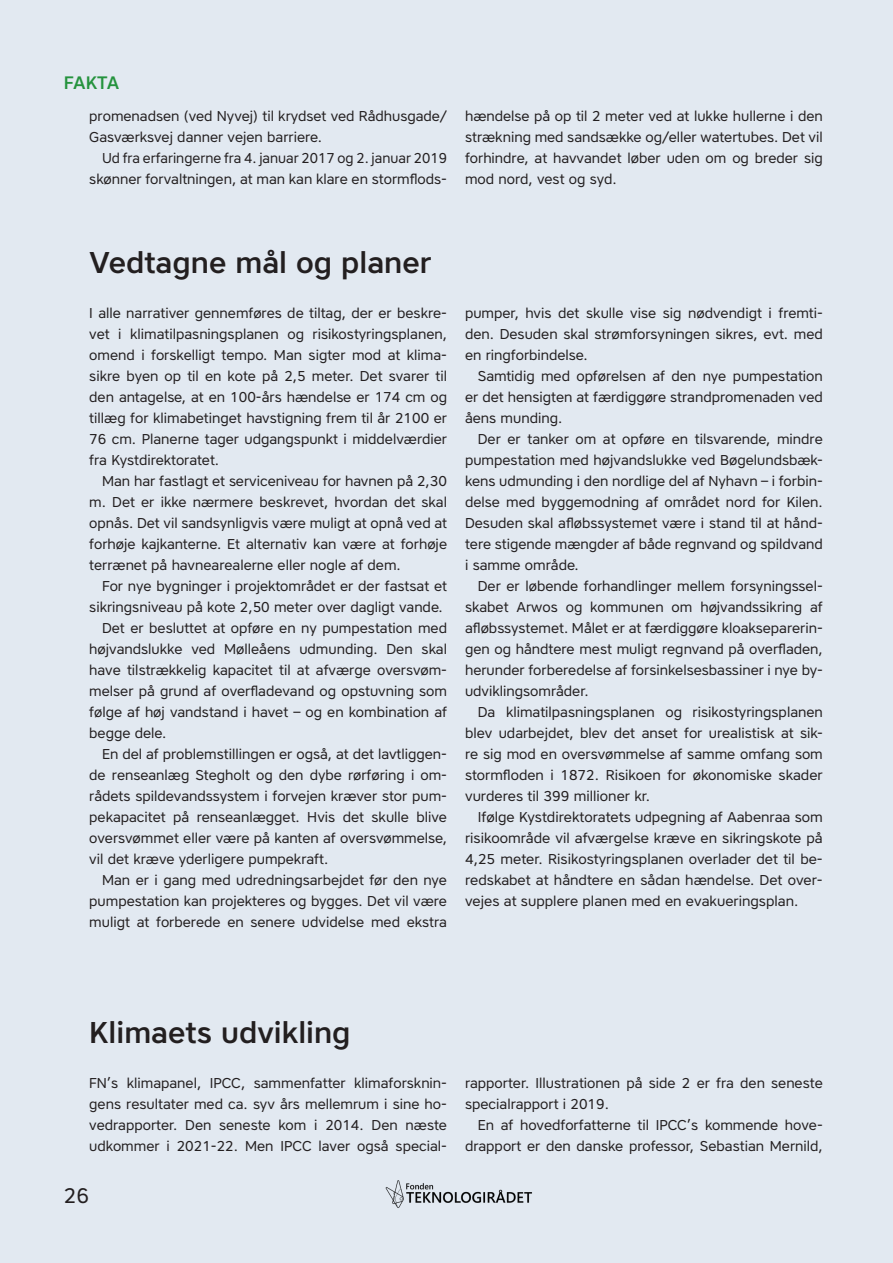
<style>
.page{position:relative;width:893px;height:1263px;background:#e2e9f1}
.page>*{position:absolute;margin:0;border:0;box-sizing:border-box;transform-origin:0 0}
.Boksrubrik_lille{font:500 30px "Core Sans A55";color:#231f20}
.t1{font:21px "Core Sans A45";color:#231f20}
.Bjælke_th{font:500 18px "Core Sans A55";letter-spacing:-.015em;color:#25933e}
.Bokstekst{font:14.25px/21px "Core Sans A45";color:#231f20;text-align:justify}
</style>
<div class="page">
<img style="left:385px;top:1180px;width:147px;height:28px">
<p class="Bjælke_th" style="left:64px;top:71px;width:57px">FAKTA</p>
<p class="Bokstekst" style="left:89px;top:106px;width:359px">promenadsen (ved Nyvej) til krydset ved Rådhusgade/<br>Gasværksvej danner vejen barriere.</p>
<p class="Bokstekst" style="left:89px;top:148px;width:359px;text-align:right">Ud fra erfaringerne fra 4. januar 2017 og 2. januar 2019 skønner forvaltningen, at man kan klare en stormflods-</p>
<p class="Bokstekst" style="left:465px;top:106px;width:359px">hændelse på op til 2 meter ved at lukke hullerne i den strækning med sandsække og/eller watertubes. Det vil forhindre, at havvandet løber uden om og breder sig mod nord, vest og syd.</p>
<p class="Boksrubrik_lille" style="left:89px;top:243px;width:344px">Vedtagne mål og planer</p>
<p class="Bokstekst" style="left:89px;top:302px;width:359px">I alle narrativer gennemføres de tiltag, der er beskre&shy;vet i klimatilpasningsplanen og risikostyringsplanen, omend i forskelligt tempo. Man sigter mod at klima&shy;sikre byen op til en kote på 2,5 meter. Det svarer til den antagelse, at en 100-års hændelse er 174 cm og tillæg for klimabetinget havstigning frem til år 2100 er 76 cm. Planerne tager udgangspunkt i middelværdier fra Kystdirektoratet.</p>
<p class="Bokstekst" style="left:89px;top:470px;width:359px;text-indent:13px">Man har fastlagt et serviceniveau for havnen på 2,30 m. Det er ikke nærmere beskrevet, hvordan det skal opnås. Det vil sandsynligvis være muligt at opnå ved at forhøje kajkanterne. Et alternativ kan være at forhøje terrænet på havnearealerne eller nogle af dem.</p>
<p class="Bokstekst" style="left:89px;top:575px;width:359px;text-align:right">For nye bygninger i projektområdet er der fastsat et sikringsniveau på kote 2,50 meter over dagligt vande.</p>
<p class="Bokstekst" style="left:89px;top:617px;width:359px;text-indent:13px">Det er besluttet at opføre en ny pumpestation med højvandslukke ved Mølleåens udmunding. Den skal have tilstrækkelig kapacitet til at afværge oversvøm&shy;melser på grund af overfladevand og opstuvning som følge af høj vandstand i havet – og en kombination af begge dele.</p>
<p class="Bokstekst" style="left:89px;top:743px;width:359px;text-indent:13px">En del af problemstillingen er også, at det lavtliggen&shy;de renseanlæg Stegholt og den dybe rørføring i om&shy;rådets spildevandssystem i forvejen kræver stor pum&shy;pekapacitet på renseanlægget. Hvis det skulle blive oversvømmet eller være på kanten af oversvømmelse, vil det kræve yderligere pumpekraft.</p>
<p class="Bokstekst" style="left:89px;top:869px;width:359px;text-indent:13px">Man er i gang med udredningsarbejdet før den nye pumpestation kan projekteres og bygges. Det vil være muligt at forberede en senere udvidelse med ekstra</p>
<p class="Bokstekst" style="left:465px;top:302px;width:359px">pumper, hvis det skulle vise sig nødvendigt i fremti&shy;den. Desuden skal strømforsyningen sikres, evt. med en ringforbindelse.</p>
<p class="Bokstekst" style="left:465px;top:365px;width:359px;text-indent:13px">Samtidig med opførelsen af den nye pumpestation er det hensigten at færdiggøre strandpromenaden ved åens munding.</p>
<p class="Bokstekst" style="left:465px;top:428px;width:359px;text-indent:13px">Der er tanker om at opføre en tilsvarende, mindre pumpestation med højvandslukke ved Bøgelundsbæk&shy;kens udmunding i den nordlige del af Nyhavn – i forbin&shy;delse med byggemodning af området nord for Kilen.<br>Desuden skal afløbssystemet være i stand til at hånd&shy;tere stigende mængder af både regnvand og spildvand i samme område.</p>
<p class="Bokstekst" style="left:465px;top:575px;width:359px;text-indent:13px">Der er løbende forhandlinger mellem forsyningssel&shy;skabet Arwos og kommunen om højvandssikring af afløbssystemet. Målet er at færdiggøre kloakseparerin&shy;gen og håndtere mest muligt regnvand på overfladen, herunder forberedelse af forsinkelsesbassiner i nye by&shy;udviklingsområder.</p>
<p class="Bokstekst" style="left:465px;top:701px;width:359px;text-indent:13px">Da klimatilpasningsplanen og risikostyringsplanen blev udarbejdet, blev det anset for urealistisk at sik&shy;re sig mod en oversvømmelse af samme omfang som stormfloden i 1872. Risikoen for økonomiske skader vurderes til 399 millioner kr.</p>
<p class="Bokstekst" style="left:465px;top:806px;width:359px;text-indent:13px">Ifølge Kystdirektoratets udpegning af Aabenraa som risikoområde vil afværgelse kræve en sikringskote på 4,25 meter. Risikostyringsplanen overlader det til be&shy;redskabet at håndtere en sådan hændelse. Det over&shy;vejes at supplere planen med en evakueringsplan.</p>
<p class="Boksrubrik_lille" style="left:89px;top:1012px;width:263px">Klimaets udvikling</p>
<p class="Bokstekst" style="left:89px;top:1072px;width:359px">FN’s klimapanel, IPCC, sammenfatter klimaforsknin&shy;gens resultater med ca. syv års mellemrum i sine ho&shy;vedrapporter. Den seneste kom i 2014. Den næste udkommer i 2021-22. Men IPCC laver også special-</p>
<p class="Bokstekst" style="left:465px;top:1072px;width:359px">rapporter. Illustrationen på side 2 er fra den seneste specialrapport i 2019.</p>
<p class="Bokstekst" style="left:465px;top:1114px;width:359px;text-align:right">En af hovedforfatterne til IPCC’s kommende hove&shy;drapport er den danske professor, Sebastian Mernild,</p>
<p class="t1" style="left:64px;top:1182px;width:27px">26</p>
</div>
